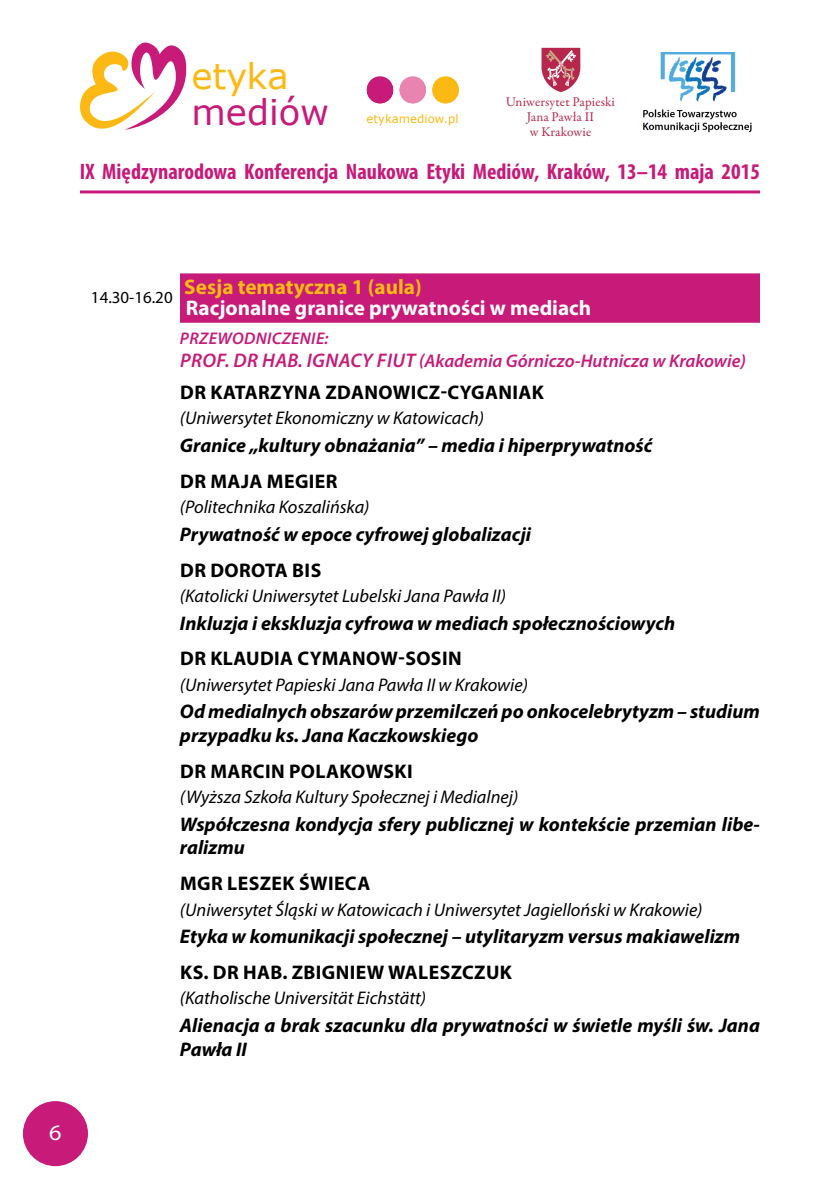
<style>
.page{position:relative;width:840px;height:1191px;background:#fff}
.page>*{position:absolute;margin:0;border:0;box-sizing:border-box;transform-origin:0 0}
.t1{font:35.4px "Verdana";color:#c81a78}
.t2{font:35.4px "Verdana";color:#fdb913}
.t3{font:700 condensed 22.4px "Myriad Pro";color:#c81a78}
.t4{font:22px "Myriad Pro";color:#fff;scale:1.1 1}
.t5{font:700 21.2px "Myriad Pro";color:#fff}
.t6{font:700 21.2px "Myriad Pro";color:#fdb913}
.t7{font:italic 700 19.8px/23.6px "Myriad Pro";color:#000}
.t8{font:700 19.8px "Myriad Pro";letter-spacing:.02em;color:#000}
.t9{font:italic 18.4px "Myriad Pro";color:#000}
.t10{font:italic 600 18.4px "Myriad Pro";color:#c81a78}
.t11{font:italic 600 17px "Myriad Pro";letter-spacing:.02em;color:#c81a78}
.t12{font:17px "Myriad Pro";color:#000}
.t13{font:13.4px/15px "Garamond Premr Pro";letter-spacing:.005em;color:#b7274c;text-align:center}
.t14{font:11.6px "Verdana";color:#fdb913}
.s1{font-size:19.8px}
</style>
<div class="page">
<div style="left:23px;top:1101px;width:65px;height:65px;background:#c81a78;border-radius:50%"></div>
<svg style="left:80px;top:42px;width:107px;height:88px"></svg>
<svg style="left:366px;top:76px;width:27px;height:26px"></svg>
<svg style="left:399px;top:76px;width:26px;height:26px"></svg>
<svg style="left:432px;top:76px;width:26px;height:26px"></svg>
<hr style="left:80px;top:190px;width:679px;height:3px;background:#c81a78">
<img style="left:643px;top:53px;width:109px;height:80px">
<svg style="left:541px;top:47px;width:40px;height:45px"></svg>
<div style="left:432px;top:77px;width:26px;height:26px;background:#fdb913;border-radius:50%"></div>
<div style="left:366px;top:77px;width:27px;height:26px;background:#c81a78;border-radius:50%"></div>
<div style="left:399px;top:77px;width:26px;height:26px;background:#e884af;border-radius:50%"></div>
<div style="left:180px;top:273px;width:579px;height:28px;background:#c81a78"></div>
<div style="left:180px;top:294px;width:579px;height:29px;background:#c81a78"></div>
<h1 class="t2" style="left:191px;top:63px;width:99px">etyka</h1>
<h1 class="t1" style="left:191px;top:98px;width:139px">mediów</h1>
<p class="t3" style="left:80px;top:164px;width:681px">IX Międzynarodowa Konferencja Naukowa Etyki Mediów, Kraków, 13–14 maja 2015</p>
<p class="t13" style="left:505px;top:95px;width:110px">Uniwersytet Papieski<br>Jana Pawła II<br>w Krakowie</p>
<p class="t14" style="left:366px;top:114px;width:93px">etykamediow.pl</p>
<p class="t4" style="left:49px;top:1122px;width:13px">6</p>
<p class="t6" style="left:184px;top:275px;width:239px">Sesja tematyczna 1 (aula)</p>
<p class="t5" style="left:186px;top:297px;width:406px">Racjonalne granice prywatności w mediach</p>
<p class="t11" style="left:180px;top:329px;width:150px">PRZEWODNICZENIE:</p>
<p class="t10" style="left:180px;top:352px;width:567px"><span class="s1">PROF. DR HAB. IGNACY FIUT</span> (Akademia Górniczo-Hutnicza w Krakowie)</p>
<p class="t8" style="left:180px;top:382px;width:365px">DR KATARZYNA ZDANOWICZ-CYGANIAK</p>
<p class="t9" style="left:180px;top:409px;width:305px">(Uniwersytet Ekonomiczny w Katowicach)</p>
<p class="t7" style="left:180px;top:434px;width:473px">Granice „kultury obnażania” – media i hiperprywatność</p>
<p class="t8" style="left:180px;top:471px;width:159px">DR MAJA MEGIER</p>
<p class="t9" style="left:180px;top:498px;width:191px">(Politechnika Koszalińska)</p>
<p class="t7" style="left:180px;top:523px;width:352px">Prywatność w epoce cyfrowej globalizacji</p>
<p class="t8" style="left:180px;top:559px;width:142px">DR DOROTA BIS</p>
<p class="t9" style="left:180px;top:586px;width:327px">(Katolicki Uniwersytet Lubelski Jana Pawła II)</p>
<p class="t7" style="left:180px;top:611px;width:496px">Inkluzja i ekskluzja cyfrowa w mediach społecznościowych</p>
<p class="t8" style="left:180px;top:648px;width:283px">DR KLAUDIA CYMANOW-SOSIN</p>
<p class="t9" style="left:180px;top:675px;width:349px">(Uniwersytet Papieski Jana Pawła II w Krakowie)</p>
<p class="t7" style="left:180px;top:700px;width:581px">Od medialnych obszarów przemilczeń po onkocelebrytyzm – studium przypadku ks. Jana Kaczkowskiego</p>
<p class="t8" style="left:180px;top:761px;width:234px">DR MARCIN POLAKOWSKI</p>
<p class="t9" style="left:180px;top:788px;width:339px">(Wyższa Szkoła Kultury Społecznej i Medialnej)</p>
<p class="t7" style="left:180px;top:812px;width:581px">Współczesna kondycja sfery publicznej w kontekście przemian libe&shy;ralizmu</p>
<p class="t8" style="left:180px;top:873px;width:191px">MGR LESZEK ŚWIECA</p>
<p class="t9" style="left:180px;top:900px;width:523px">(Uniwersytet Śląski w Katowicach i Uniwersytet Jagielloński w Krakowie)</p>
<p class="t7" style="left:180px;top:925px;width:561px">Etyka w komunikacji społecznej – utylitaryzm versus makiawelizm</p>
<p class="t8" style="left:180px;top:962px;width:333px">KS. DR HAB. ZBIGNIEW WALESZCZUK</p>
<p class="t9" style="left:180px;top:989px;width:247px">(Katholische Universität Eichstätt)</p>
<p class="t7" style="left:180px;top:1014px;width:581px">Alienacja a brak szacunku dla prywatności w świetle myśli św. Jana<br>Pawła II</p>
<p class="t12" style="left:91px;top:288px;width:83px">14.30-16.20</p>
</div>
